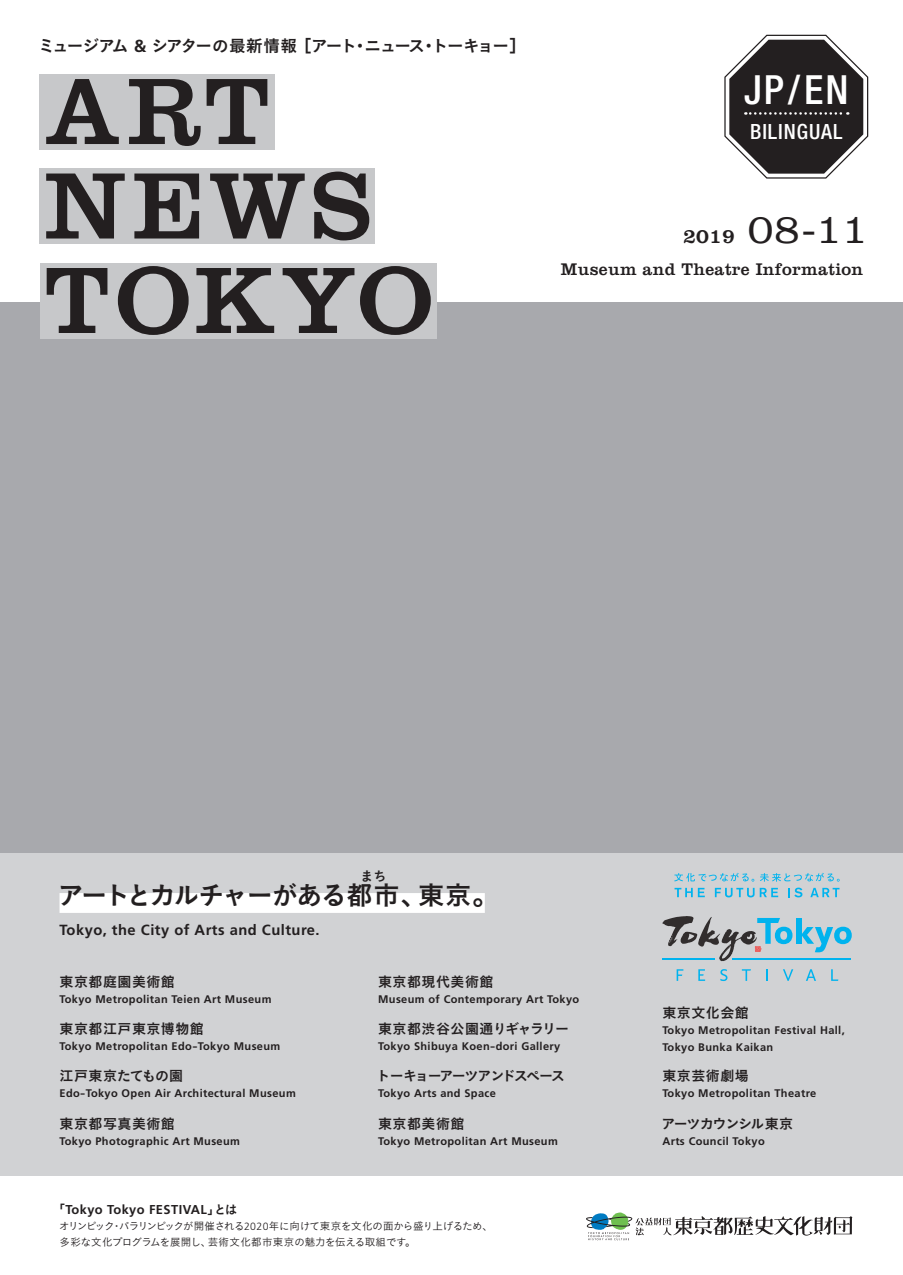
<style>
.page{position:relative;width:903px;height:1275px;background:#fff}
.page>*{position:absolute;margin:0;border:0;box-sizing:border-box;transform-origin:0 0}
.t1{font:98px/94.5px "Clarendon LT Std";letter-spacing:.05em;color:#231f20}
.t2{font:300 42px "Clarendon LT Std";color:#231f20}
.t3{font:500 condensed 40.25px "Helvetica Neue LT Std";color:#fff}
.t4{font:26.25px "Koburina Go Std W6";letter-spacing:-.07em;color:#231f20}
.t5{font:500 condensed 21px "Helvetica Neue LT Std";letter-spacing:.045em;color:#fff}
.t6{font:17.5px "Clarendon LT Std";letter-spacing:.02em;color:#231f20}
.t7{font:16.62px "Koburina Go Std W6";letter-spacing:-.09em;color:#231f20}
.t8{font:700 14.7px "Frutiger LT Std";letter-spacing:.035em;color:#231f20}
.t9{font:14px "Koburina Go Std W6";letter-spacing:.035em;color:#231f20}
.t10{font:14px "Koburina Go Std W6";letter-spacing:-.105em;color:#231f20}
.t11{font:14px "Koburina Go Std W6";letter-spacing:-.09em;color:#231f20}
.t12{font:14px "Koburina Go Std W6";letter-spacing:.005em;color:#231f20}
.t13{font:13.12px "Koburina Go Std W6";color:#231f20}
.t14{font:700 12.78px "Frutiger LT Std";letter-spacing:.035em;color:#231f20}
.t15{font:700 11.03px/16.1px "Frutiger LT Std";letter-spacing:.035em;color:#231f20}
.t16{font:10.5px/15.8px "Koburina Go Std W3";letter-spacing:-.03em;color:#231f20}
.s1{font-family:"Frutiger LT Std";font-weight:700;font-size:17.5px}
.s2{font-weight:400;font-size:21px}
.s3{font-family:"Koburina Go Std W6";font-weight:400;font-size:12.25px}
.s4{font-family:"Frutiger LT Std";font-weight:300}
</style>
<div class="page">
<div style="left:0;top:303px;width:903px;height:550px;background:#a8a9ad"></div>
<div style="left:0;top:853px;width:903px;height:323px;background:#d1d2d4"></div>
<div style="left:60px;top:893px;width:425px;height:20px;background:#fff"></div>
<div style="left:40px;top:74px;width:235px;height:75px;background:#c7c8ca"></div>
<div style="left:40px;top:168px;width:335px;height:76px;background:#c7c8ca"></div>
<div style="left:40px;top:263px;width:397px;height:75px;background:#c7c8ca"></div>
<svg style="left:724px;top:34px;width:145px;height:145px"></svg>
<div style="left:796px;top:918px;width:5px;height:26px;background:#00b3ee"></div>
<svg style="left:801px;top:927px;width:51px;height:25px"></svg>
<svg style="left:662px;top:916px;width:130px;height:45px"></svg>
<svg style="left:677px;top:969px;width:6px;height:12px"></svg>
<svg style="left:698px;top:969px;width:7px;height:12px"></svg>
<svg style="left:720px;top:969px;width:7px;height:12px"></svg>
<svg style="left:742px;top:969px;width:9px;height:12px"></svg>
<svg style="left:766px;top:969px;width:2px;height:12px"></svg>
<svg style="left:783px;top:969px;width:10px;height:12px"></svg>
<svg style="left:806px;top:969px;width:10px;height:12px"></svg>
<svg style="left:831px;top:969px;width:7px;height:12px"></svg>
<hr style="left:662px;top:958px;width:53px;height:2px;background:#00b3ee">
<hr style="left:733px;top:958px;width:118px;height:2px;background:#00b3ee">
<svg style="left:674px;top:873px;width:80px;height:9px"></svg>
<svg style="left:760px;top:873px;width:79px;height:9px"></svg>
<svg style="left:674px;top:888px;width:31px;height:9px"></svg>
<svg style="left:715px;top:888px;width:39px;height:9px"></svg>
<svg style="left:760px;top:888px;width:18px;height:9px"></svg>
<svg style="left:788px;top:888px;width:14px;height:9px"></svg>
<svg style="left:810px;top:888px;width:29px;height:9px"></svg>
<svg style="left:586px;top:1212px;width:266px;height:28px"></svg>
<h3 class="t7" style="left:38px;top:33px;width:490px">ミュージアム <span class="s1">&amp;</span> シアターの最新情報［アート・ニュース・トーキョー］</h3>
<h1 class="t1" style="left:44px;top:64px;width:391px">ART<br>NEWS<br>TOKYO</h1>
<h3 class="t3" style="left:744px;top:65px;width:106px">JP/EN</h3>
<h3 class="t5" style="left:750px;top:119px;width:94px">BILINGUAL</h3>
<h2 class="t2" style="left:683px;top:205px;width:187px"><span class="s2">2019</span> 08-11</h2>
<h3 class="t6" style="left:561px;top:259px;width:304px">Museum and Theatre Information</h3>
<p class="t13" style="left:360px;top:866px;width:28px">まち</p>
<h3 class="t4" style="left:58px;top:875px;width:442px">アートとカルチャーがある都市、東京。</h3>
<h3 class="t8" style="left:60px;top:921px;width:262px">Tokyo, the City of Arts and Culture.</h3>
<p class="t9" style="left:60px;top:971px;width:117px">東京都庭園美術館</p>
<p class="t15" style="left:60px;top:991px;width:213px">Tokyo Metropolitan Teien Art Museum</p>
<p class="t9" style="left:60px;top:1018px;width:146px">東京都江戸東京博物館</p>
<p class="t15" style="left:60px;top:1038px;width:222px">Tokyo Metropolitan Edo-Tokyo Museum</p>
<p class="t12" style="left:60px;top:1065px;width:125px">江戸東京たてもの園</p>
<p class="t15" style="left:60px;top:1086px;width:238px">Edo-Tokyo Open Air Architectural Museum</p>
<p class="t9" style="left:60px;top:1112px;width:117px">東京都写真美術館</p>
<p class="t15" style="left:60px;top:1133px;width:182px">Tokyo Photographic Art Museum</p>
<p class="t9" style="left:378px;top:971px;width:117px">東京都現代美術館</p>
<p class="t15" style="left:378px;top:991px;width:203px">Museum of Contemporary Art Tokyo</p>
<p class="t9" style="left:378px;top:1018px;width:193px">東京都渋谷公園通りギャラリー</p>
<p class="t15" style="left:378px;top:1038px;width:184px">Tokyo Shibuya Koen-dori Gallery</p>
<p class="t10" style="left:376px;top:1065px;width:190px">トーキョーアーツアンドスペース</p>
<p class="t15" style="left:378px;top:1086px;width:119px">Tokyo Arts and Space</p>
<p class="t9" style="left:378px;top:1112px;width:88px">東京都美術館</p>
<p class="t15" style="left:378px;top:1133px;width:181px">Tokyo Metropolitan Art Museum</p>
<p class="t14" style="left:53px;top:1202px;width:186px"><span class="s3">「</span>Tokyo Tokyo FESTIVAL<span class="s3">」とは</span></p>
<p class="t16" style="left:59px;top:1218px;width:435px">オリンピック・パラリンピックが開催される<span class="s4">2020</span>年に向けて東京を文化の面から盛り上げるため、多彩な文化プログラムを展開し、芸術文化都市東京の魅力を伝える取組です。</p>
<p class="t9" style="left:662px;top:1002px;width:88px">東京文化会館</p>
<p class="t15" style="left:662px;top:1023px;width:184px">Tokyo Metropolitan Festival Hall,<br>Tokyo Bunka Kaikan</p>
<p class="t9" style="left:662px;top:1065px;width:88px">東京芸術劇場</p>
<p class="t15" style="left:662px;top:1086px;width:155px">Tokyo Metropolitan Theatre</p>
<p class="t11" style="left:661px;top:1112px;width:133px">アーツカウンシル東京</p>
<p class="t15" style="left:662px;top:1133px;width:104px">Arts Council Tokyo</p>
</div>
